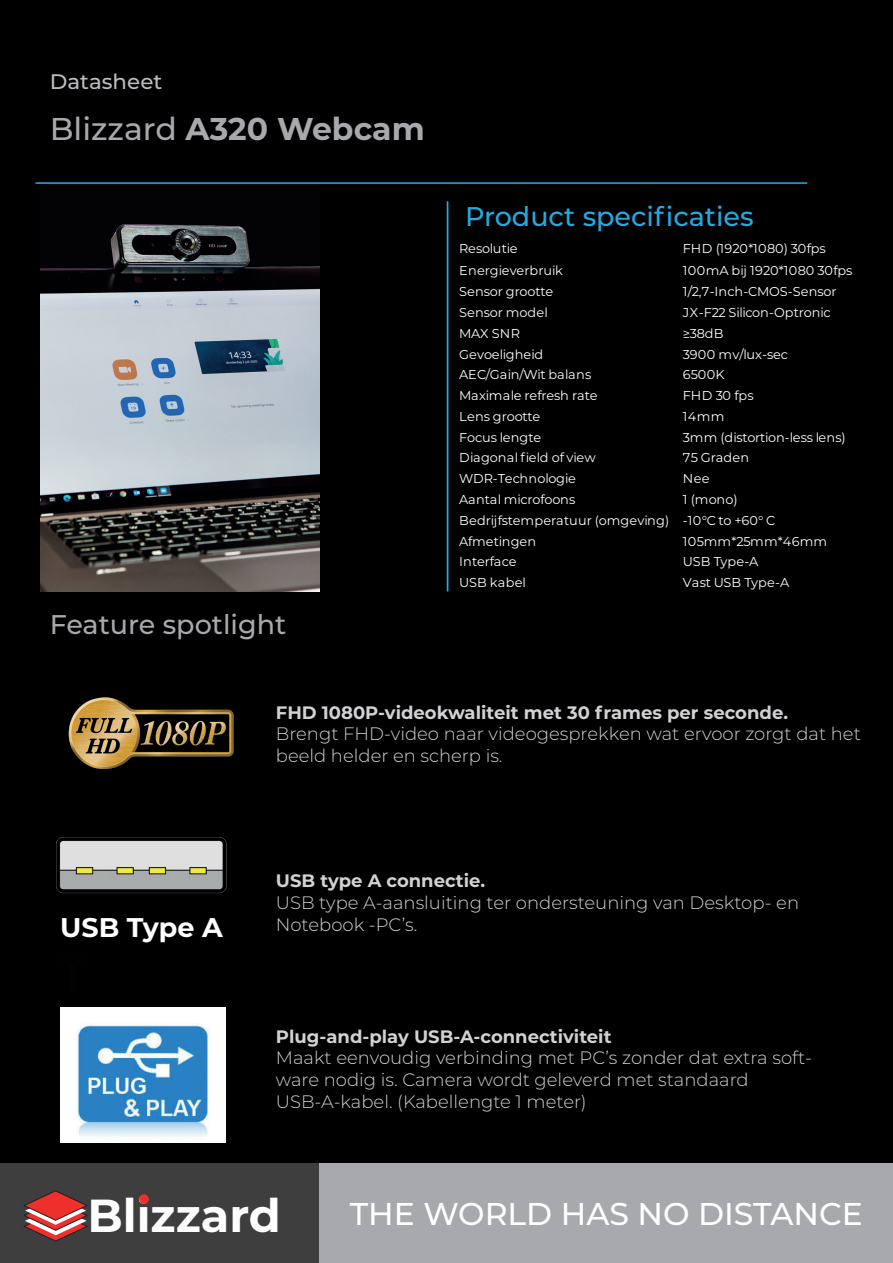
<style>
.page{position:relative;width:893px;height:1263px;background:#fff}
.page>*{position:absolute;margin:0;border:0;box-sizing:border-box;transform-origin:0 0}
.t1{font:700 46.2px "Montserrat";color:#fff}
.t2{font:500 31.5px "Montserrat";color:#fff}
.t3{font:700 31.5px "Montserrat";color:#a8a9ad}
.t4{font:500 27px "Montserrat";color:#24aae1}
.t5{font:500 27px "Montserrat";color:#a8a9ad}
.t6{font:700 27px "Montserrat";color:#fff}
.t7{font:500 21px "Montserrat";color:#bcbdc0}
.t8{font:300 18px/21.6px "Montserrat";color:#d2d2d5}
.t9{font:700 18px "Montserrat";color:#d2d2d5}
.t10{font:12.9px/20.7px "Montserrat";color:#fff}
.t11{font:12.9px "Montserrat";letter-spacing:-.02em;color:#fff}
.t12{font:12.9px "Montserrat";letter-spacing:-.025em;color:#fff}
.s1{font-weight:500}
</style>
<div class="page">
<div style="left:0;top:0;width:893px;height:1258px;background:#000001"></div>
<img style="left:60px;top:1007px;width:166px;height:136px">
<div style="left:0;top:1163px;width:320px;height:100px;background:#3e3e3f"></div>
<div style="left:320px;top:1163px;width:573px;height:100px;background:#a8a9ad"></div>
<img style="left:68px;top:697px;width:166px;height:71px">
<img style="left:41px;top:224px;width:279px;height:367px">
<img style="left:57px;top:838px;width:170px;height:56px">
<hr style="left:36px;top:182px;width:771px;height:2px;background:#24aae1">
<hr style="left:447px;top:201px;width:1px;height:390px;background:#24aae1">
<div style="left:139px;top:1194px;width:10px;height:10px;background:#ee2f2c;border-radius:50%"></div>
<svg style="left:23px;top:1190px;width:65px;height:52px"></svg>
<h3 class="t7" style="left:50px;top:66px;width:114px">Datasheet</h3>
<h2 class="t3" style="left:50px;top:106px;width:376px"><span class="s1">Blizzard</span> A320 Webcam</h2>
<h3 class="t5" style="left:50px;top:606px;width:238px">Feature spotlight</h3>
<h3 class="t4" style="left:465px;top:197px;width:290px">Product specificaties</h3>
<p class="t12" style="left:459px;top:239px;width:60px">Resolutie</p>
<p class="t10" style="left:683px;top:237px;width:144px">FHD (1920*1080) 30fps</p>
<p class="t10" style="left:459px;top:260px;width:105px">Energieverbruik</p>
<p class="t10" style="left:683px;top:260px;width:171px">100mA bij 1920*1080 30fps</p>
<p class="t10" style="left:459px;top:281px;width:95px">Sensor grootte</p>
<p class="t10" style="left:683px;top:281px;width:155px">1/2,7-Inch-CMOS-Sensor</p>
<p class="t10" style="left:459px;top:302px;width:90px">Sensor model</p>
<p class="t10" style="left:683px;top:302px;width:149px">JX-F22 Silicon-Optronic</p>
<p class="t10" style="left:459px;top:322px;width:62px">MAX SNR</p>
<p class="t10" style="left:683px;top:322px;width:42px">≥38dB</p>
<p class="t10" style="left:459px;top:343px;width:85px">Gevoeligheid</p>
<p class="t10" style="left:683px;top:343px;width:107px">3900 mv/lux-sec</p>
<p class="t10" style="left:459px;top:364px;width:134px">AEC/Gain/Wit balans</p>
<p class="t10" style="left:683px;top:364px;width:43px">6500K</p>
<p class="t10" style="left:459px;top:385px;width:140px">Maximale refresh rate</p>
<p class="t10" style="left:683px;top:385px;width:72px">FHD 30 fps</p>
<p class="t10" style="left:459px;top:405px;width:83px">Lens grootte</p>
<p class="t10" style="left:683px;top:405px;width:43px">14mm</p>
<p class="t10" style="left:459px;top:426px;width:84px">Focus lengte</p>
<p class="t11" style="left:683px;top:428px;width:164px">3mm (distortion-less lens)</p>
<p class="t10" style="left:459px;top:447px;width:138px">Diagonal field of view</p>
<p class="t10" style="left:683px;top:447px;width:68px">75 Graden</p>
<p class="t10" style="left:459px;top:468px;width:118px">WDR-Technologie</p>
<p class="t10" style="left:683px;top:468px;width:28px">Nee</p>
<p class="t10" style="left:459px;top:489px;width:118px">Aantal microfoons</p>
<p class="t10" style="left:459px;top:489px;width:318px;text-indent:224px">1 (mono)<br>Bedrijfstemperatuur (omgeving) -10°C to +60° C<br>Afmetingen</p>
<p class="t10" style="left:683px;top:530px;width:146px">105mm*25mm*46mm</p>
<p class="t10" style="left:459px;top:551px;width:59px">Interface</p>
<p class="t10" style="left:683px;top:551px;width:77px">USB Type-A</p>
<p class="t10" style="left:459px;top:572px;width:68px">USB kabel</p>
<p class="t10" style="left:683px;top:572px;width:108px">Vast USB Type-A</p>
<h3 class="t6" style="left:60px;top:908px;width:164px">USB Type A</h3>
<h3 class="t9" style="left:276px;top:699px;width:514px">FHD 1080P-videokwaliteit met 30 frames per seconde.</h3>
<h3 class="t8" style="left:276px;top:722px;width:586px">Brengt FHD-video naar videogesprekken wat ervoor zorgt dat het beeld helder en scherp is.</h3>
<h3 class="t9" style="left:276px;top:868px;width:211px">USB type A connectie.</h3>
<h3 class="t8" style="left:276px;top:891px;width:525px">USB type A-aansluiting ter ondersteuning van Desktop- en<br>Notebook -PC’s.</h3>
<h3 class="t9" style="left:276px;top:1023px;width:337px">Plug-and-play USB-A-connectiviteit</h3>
<h3 class="t8" style="left:276px;top:1046px;width:538px">Maakt eenvoudig verbinding met PC’s zonder dat extra soft&shy;ware nodig is. Camera wordt geleverd met standaard<br>USB-A-kabel. (Kabellengte 1 meter)</h3>
<h1 class="t1" style="left:87px;top:1182px;width:195px">Blizzard</h1>
<h2 class="t2" style="left:350px;top:1191px;width:515px">THE WORLD HAS NO DISTANCE</h2>
</div>
